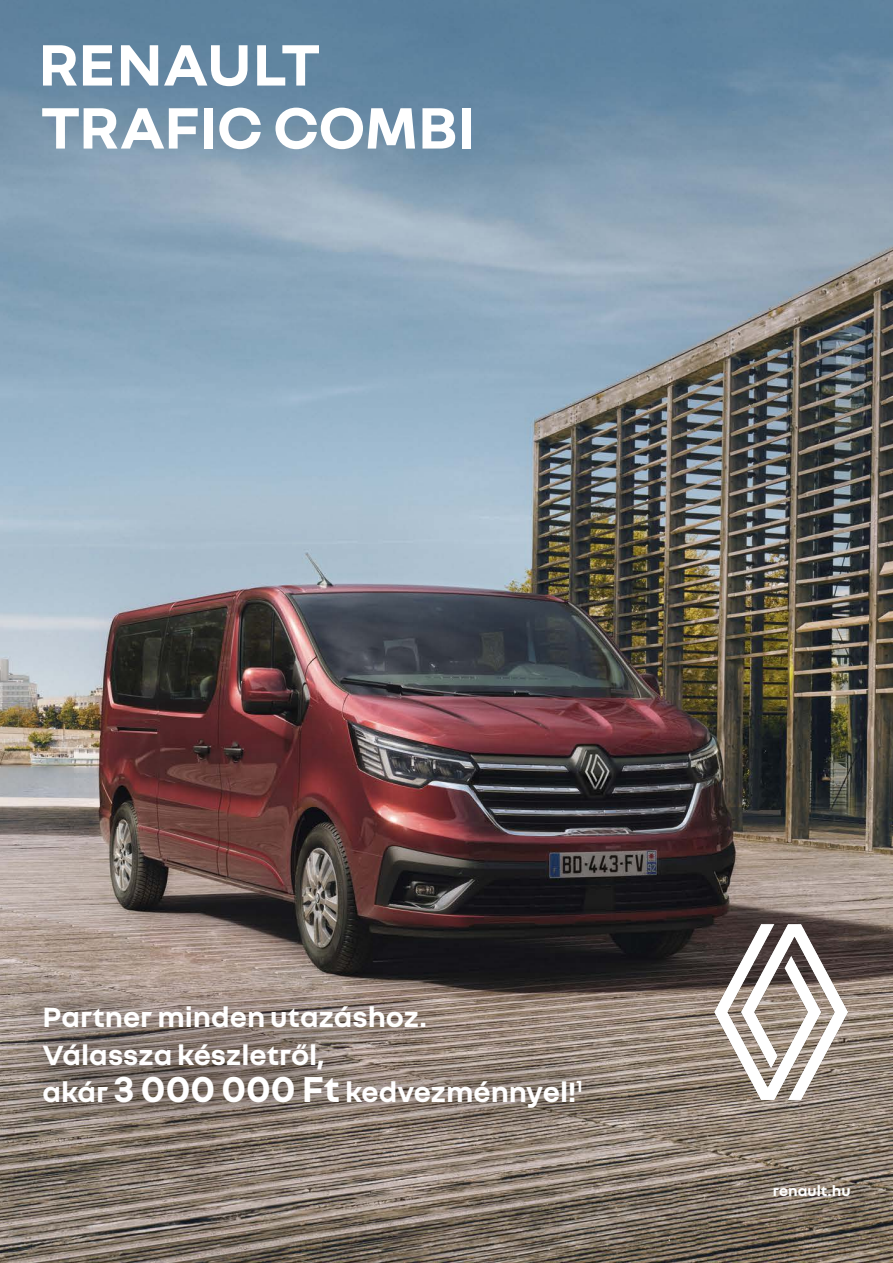
<style>
.page{position:relative;width:893px;height:1263px;background:#fff}
.page>*{position:absolute;margin:0;border:0;box-sizing:border-box;transform-origin:0 0}
.t1{font:700 63px "Nouvel R";letter-spacing:-.005em;color:#fff}
.Zarážka{font:700 30px "Nouvel R";color:#fff}
.povinne_ruceni{font:700 15.75px "Nouvel R";color:#fff}
.s1{font-size:39px}
</style>
<div class="page">
<img style="left:0;top:0;width:893px;height:1263px">
<img style="left:703px;top:925px;width:147px;height:177px">
<svg style="left:12px;top:976px;width:601px;height:162px;background:#8b7d74"></svg>
<p class="t1" style="left:38px;top:24px;width:284px">RENAULT</p>
<p class="t1" style="left:41px;top:87px;width:436px">TRAFIC COMBI</p>
<p class="Zarážka" style="left:43px;top:998px;width:386px">Partner minden utazáshoz.</p>
<p class="Zarážka" style="left:43px;top:1035px;width:284px">Válassza készletről,</p>
<p class="Zarážka" style="left:43px;top:1073px;width:542px">akár <span class="s1">3 000 000 Ft</span> kedvezménnyel!<sup>1</sup></p>
<p class="povinne_ruceni" style="left:773px;top:1180px;width:79px">renault.hu</p>
</div>
